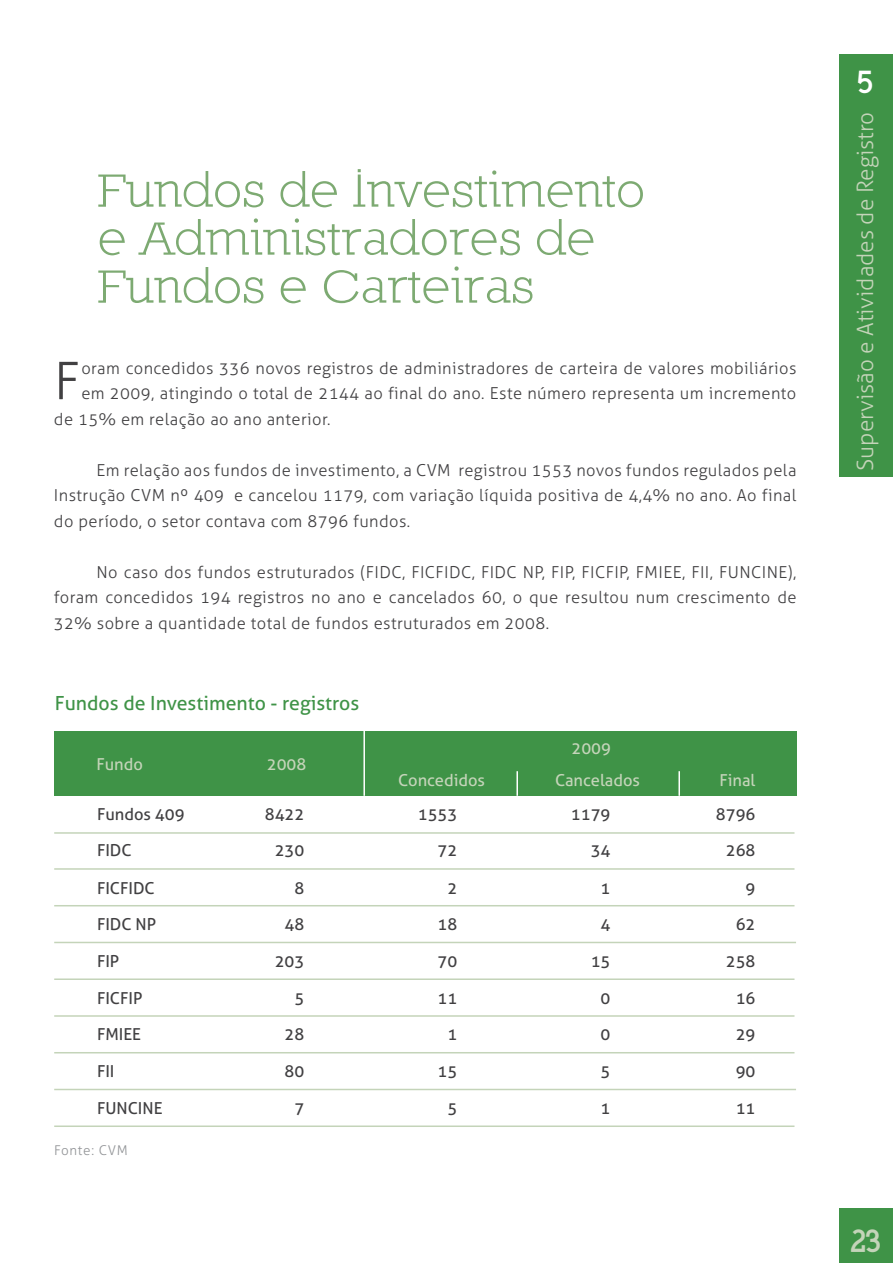
<style>
.page{position:relative;width:893px;height:1263px;background:#fff}
.page>*{position:absolute;margin:0;border:0;box-sizing:border-box;transform-origin:0 0}
.t1{font:52.5px/48px "Nilland Small Caps";color:#7daa72}
.t2{font:300 51.9px "Aller";color:#414042}
.t3{font:900 30px "Nilland";color:#c4d4b9}
.t4{font:900 30px "Nilland";color:#fff}
.t5{font:300 22.5px "Aller";color:#c4d4b9}
.t6{font:19.5px "Aller";color:#3f9347}
.t7{font:300 16.5px/25.5px "Aller";letter-spacing:.025em;color:#414042;text-align:justify}
.t8{font:16.5px "Aller";color:#414042}
.t9{font:16.5px "Aller";color:#c4d4b9}
.t10{font:300 13.5px "Aller";letter-spacing:.05em;color:#939598}
</style>
<div class="page">
<div style="left:839px;top:1209px;width:54px;height:54px;background:#3f9347"></div>
<div style="left:839px;top:54px;width:54px;height:422px;background:#3f9347"></div>
<div style="left:54px;top:731px;width:742px;height:65px;background:#3f9347"></div>
<hr style="left:54px;top:868px;width:740px;height:2px;background:#c4d4b9">
<hr style="left:54px;top:905px;width:740px;height:1px;background:#c4d4b9">
<hr style="left:54px;top:942px;width:742px;height:1px;background:#c4d4b9">
<hr style="left:54px;top:978px;width:740px;height:2px;background:#c4d4b9">
<hr style="left:54px;top:1015px;width:740px;height:2px;background:#c4d4b9">
<hr style="left:54px;top:1052px;width:740px;height:1px;background:#c4d4b9">
<hr style="left:54px;top:1089px;width:742px;height:1px;background:#c4d4b9">
<hr style="left:54px;top:1125px;width:740px;height:2px;background:#c4d4b9">
<hr style="left:54px;top:832px;width:740px;height:2px;background:#c4d4b9">
<hr style="left:516px;top:771px;width:2px;height:25px;background:#fff">
<hr style="left:678px;top:771px;width:2px;height:25px;background:#fff">
<hr style="left:363px;top:731px;width:2px;height:65px;background:#fff">
<h1 class="t1" style="left:98px;top:164px;width:549px">Fundos de Investimento e Administradores de<br>Fundos e Carteiras</h1>
<h2 class="t2" style="left:54px;top:349px;width:28px">F</h2>
<p class="t7" style="left:81px;top:355px;width:717px">oram concedidos 336 novos registros de administradores de carteira de valores mobiliários</p>
<p class="t7" style="left:81px;top:380px;width:717px">em 2009, atingindo o total de 2144 ao final do ano. Este número representa um incremento</p>
<p class="t7" style="left:54px;top:406px;width:278px">de 15% em relação ao ano anterior.</p>
<p class="t7" style="left:54px;top:457px;width:744px;text-indent:43px">Em relação aos fundos de investimento, a CVM registrou 1553 novos fundos regulados pela Instrução CVM nº 409 e cancelou 1179, com variação líquida positiva de 4,4% no ano. Ao final do período, o setor contava com 8796 fundos.</p>
<p class="t7" style="left:54px;top:559px;width:744px;text-indent:43px">No caso dos fundos estruturados (FIDC, FICFIDC, FIDC NP, FIP, FICFIP, FMIEE, FII, FUNCINE), foram concedidos 194 registros no ano e cancelados 60, o que resultou num crescimento de 32% sobre a quantidade total de fundos estruturados em 2008.</p>
<p class="t6" style="left:55px;top:692px;width:306px">Fundos de Investimento - registros</p>
<p class="t9" style="left:96px;top:754px;width:48px">Fundo</p>
<p class="t9" style="left:267px;top:754px;width:41px">2008</p>
<p class="t9" style="left:571px;top:738px;width:41px">2009</p>
<p class="t9" style="left:398px;top:770px;width:88px">Concedidos</p>
<p class="t9" style="left:555px;top:770px;width:87px">Cancelados</p>
<p class="t9" style="left:719px;top:770px;width:38px">Final</p>
<p class="t8" style="left:97px;top:804px;width:89px">Fundos 409</p>
<p class="t8" style="left:265px;top:804px;width:41px">8422</p>
<p class="t8" style="left:418px;top:804px;width:41px">1553</p>
<p class="t8" style="left:571px;top:804px;width:41px">1179</p>
<p class="t8" style="left:716px;top:804px;width:41px">8796</p>
<p class="t8" style="left:97px;top:840px;width:36px">FIDC</p>
<p class="t8" style="left:275px;top:840px;width:31px">230</p>
<p class="t8" style="left:438px;top:840px;width:21px">72</p>
<p class="t8" style="left:591px;top:840px;width:21px">34</p>
<p class="t8" style="left:726px;top:840px;width:31px">268</p>
<p class="t8" style="left:97px;top:878px;width:59px">FICFIDC</p>
<p class="t8" style="left:294px;top:878px;width:11px">8</p>
<p class="t8" style="left:448px;top:878px;width:11px">2</p>
<p class="t8" style="left:601px;top:878px;width:11px">1</p>
<p class="t8" style="left:746px;top:878px;width:11px">9</p>
<p class="t8" style="left:97px;top:914px;width:61px">FIDC NP</p>
<p class="t8" style="left:285px;top:914px;width:21px">48</p>
<p class="t8" style="left:438px;top:914px;width:21px">18</p>
<p class="t8" style="left:601px;top:914px;width:11px">4</p>
<p class="t8" style="left:736px;top:914px;width:21px">62</p>
<p class="t8" style="left:97px;top:951px;width:24px">FIP</p>
<p class="t8" style="left:275px;top:951px;width:31px">203</p>
<p class="t8" style="left:438px;top:951px;width:21px">70</p>
<p class="t8" style="left:591px;top:951px;width:21px">15</p>
<p class="t8" style="left:726px;top:951px;width:31px">258</p>
<p class="t8" style="left:97px;top:988px;width:47px">FICFIP</p>
<p class="t8" style="left:294px;top:988px;width:11px">5</p>
<p class="t8" style="left:438px;top:988px;width:21px">11</p>
<p class="t8" style="left:601px;top:988px;width:11px">0</p>
<p class="t8" style="left:736px;top:988px;width:21px">16</p>
<p class="t8" style="left:97px;top:1024px;width:46px">FMIEE</p>
<p class="t8" style="left:285px;top:1024px;width:21px">28</p>
<p class="t8" style="left:448px;top:1024px;width:11px">1</p>
<p class="t8" style="left:601px;top:1024px;width:11px">0</p>
<p class="t8" style="left:736px;top:1024px;width:21px">29</p>
<p class="t8" style="left:97px;top:1061px;width:19px">FII</p>
<p class="t8" style="left:285px;top:1061px;width:21px">80</p>
<p class="t8" style="left:438px;top:1061px;width:21px">15</p>
<p class="t8" style="left:601px;top:1061px;width:11px">5</p>
<p class="t8" style="left:736px;top:1061px;width:21px">90</p>
<p class="t8" style="left:97px;top:1098px;width:67px">FUNCINE</p>
<p class="t8" style="left:294px;top:1098px;width:11px">7</p>
<p class="t8" style="left:448px;top:1098px;width:11px">5</p>
<p class="t8" style="left:601px;top:1098px;width:11px">1</p>
<p class="t8" style="left:736px;top:1098px;width:21px">11</p>
<p class="t10" style="left:54px;top:1142px;width:75px">Fonte: CVM</p>
<h3 class="t4" style="left:857px;top:63px;width:19px">5</h3>
<h3 class="t5" style="left:852px;top:471px;width:360px;rotate:-90deg">Supervisão e atividades de registro</h3>
<h3 class="t3" style="left:850px;top:1221px;width:34px">23</h3>
</div>
